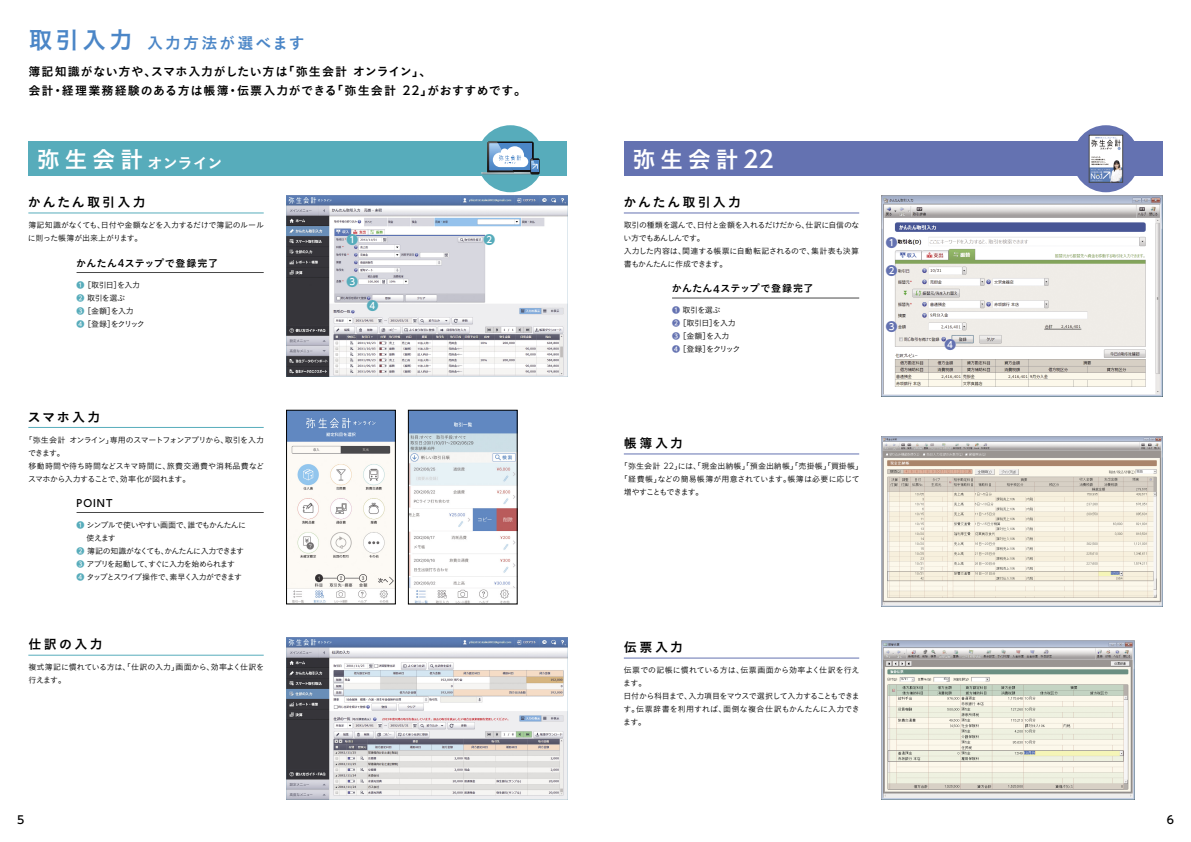
<style>
.page{position:relative;width:1191px;height:842px;background:#fff}
.page>*{position:absolute;margin:0;border:0;box-sizing:border-box;transform-origin:0 0}
.t1{font:23.1px "Koburina Go Std W6";color:#fff}
.t2{font:16px "Koburina Go Std W6";letter-spacing:.12em;color:#4b86c7}
.t3{font:15.4px "Koburina Go Std W6";letter-spacing:-.025em;color:#fff}
.t4{font:13px "Koburina Go Std W6";letter-spacing:.175em;color:#000}
.t5{font:12px/19px "Koburina Go Std W6";letter-spacing:.07em;color:#000}
.t6{font:500 11.7px "UD Shin Go Pro";color:#6472b1}
.t7{font:500 11.7px "UD Shin Go Pro";color:#57acbb}
.t8{font:500 11px "UD Shin Go Pro";color:#000}
.t9{font:10px "Koburina Go Std W6";letter-spacing:.04em;color:#000}
.t10{font:500 10px "UD Shin Go Pro";letter-spacing:.105em;color:#000}
.t11{font:8px/13px "Koburina Go Std W3";letter-spacing:-.045em;color:#000}
.t12{font:8px/13px "Koburina Go Std W3";letter-spacing:-.015em;color:#000}
.t13{font:8px/13px "Koburina Go Std W3";letter-spacing:-.065em;color:#000}
.t14{font:8px "Koburina Go Std W3";letter-spacing:-.09em;color:#000}
.t15{font:8px "Koburina Go Std W3";letter-spacing:.02em;color:#000}
.t16{font:8px "Koburina Go Std W3";letter-spacing:.005em;color:#000}
.t17{font:8px "Koburina Go Std W3";letter-spacing:-.125em;color:#000}
.t18{font:8px "Koburina Go Std W3";letter-spacing:-.11em;color:#000}
.t19{font:8px "Koburina Go Std W3";letter-spacing:-.115em;color:#000}
.s1{font-size:24px}
.s2{font-family:"UD Shin Go Pro";font-weight:500}
.s3{font-size:23.1px}
.s4{font-family:"Koburina Go Std W6";font-weight:400;color:#fff}
.s5{font-family:"UD Shin Go Pro";font-weight:500;color:#57acbb}
.s6{font-family:"UD Shin Go Pro";font-weight:500;color:#6472b1}
.s7{font-family:"UD Shin Go Pro";font-weight:300}
</style>
<div class="page">
<div style="left:28px;top:142px;width:539px;height:34px;background:#57acbb"></div>
<div style="left:624px;top:142px;width:538px;height:34px;background:#6472b1"></div>
<img style="left:286px;top:638px;width:281px;height:161px">
<img style="left:286px;top:196px;width:281px;height:180px">
<hr style="left:28px;top:213px;width:236px;height:1px;background:#57acbb">
<hr style="left:624px;top:213px;width:235px;height:1px;background:#6472b1">
<hr style="left:624px;top:454px;width:235px;height:1px;background:#6472b1">
<hr style="left:624px;top:658px;width:235px;height:1px;background:#6472b1">
<hr style="left:28px;top:655px;width:236px;height:1px;background:#57acbb">
<hr style="left:28px;top:427px;width:236px;height:1px;background:#57acbb">
<hr style="left:77px;top:272px;width:187px;height:1px;background:#484848">
<hr style="left:672px;top:298px;width:187px;height:1px;background:#484848">
<hr style="left:77px;top:512px;width:187px;height:1px;background:#484848">
<img style="left:410px;top:412px;width:105px;height:190px">
<img style="left:288px;top:412px;width:105px;height:190px">
<img style="left:882px;top:196px;width:280px;height:200px">
<img style="left:882px;top:437px;width:280px;height:169px">
<img style="left:882px;top:641px;width:252px;height:158px">
<div style="left:477px;top:125px;width:67px;height:67px;background:#57acbb;border-radius:50%"></div>
<svg style="left:481px;top:141px;width:58px;height:34px;background:#81a4bc"></svg>
<div style="left:1072px;top:125px;width:67px;height:67px;background:#6472b1;border-radius:50%"></div>
<div style="left:286px;top:410px;width:109px;height:194px;border:1px solid #000"></div>
<div style="left:408px;top:410px;width:109px;height:194px;border:1px solid #000"></div>
<img style="left:1091px;top:137px;width:29px;height:43px">
<div style="left:1089px;top:135px;width:33px;height:47px;border:1px solid #484848"></div>
<h2 class="t2" style="left:28px;top:31px;width:278px"><span class="s1">取引入力</span> 入力方法が選べます</h2>
<h3 class="t5" style="left:28px;top:62px;width:499px">簿記知識がない方や、スマホ入力がしたい方は「弥生会計オンライン」、<br>会計・経理業務経験のある方は帳簿・伝票入力ができる「弥生会計 <span class="s2">22</span>」がおすすめです。</h3>
<h3 class="t3" style="left:37px;top:151px;width:187px"><span class="s3">弥生会計</span>オンライン</h3>
<h1 class="t1" style="left:632px;top:141px;width:143px">弥生会計<span class="s2">22</span></h1>
<h3 class="t4" style="left:28px;top:192px;width:119px">かんたん取引入力</h3>
<h3 class="t4" style="left:623px;top:192px;width:119px">かんたん取引入力</h3>
<p class="t11" style="left:28px;top:219px;width:237px">簿記知識がなくても、日付や金額などを入力するだけで簿記のルールに則った帳簿が出来上がります。</p>
<p class="t11" style="left:623px;top:219px;width:238px">取引の種類を選んで、日付と金額を入れるだけだから、仕訳に自信のない方でもあんしんです。<br>入力した内容は、関連する帳票に自動転記されるので、集計表も決算書もかんたんに作成できます。</p>
<h3 class="t7" style="left:346px;top:231px;width:13px">❶<span class="s4">●</span></h3>
<h3 class="t7" style="left:483px;top:231px;width:13px">❷<span class="s4">●</span></h3>
<h3 class="t7" style="left:346px;top:272px;width:13px">❸<span class="s4">●</span></h3>
<h3 class="t7" style="left:367px;top:296px;width:13px">❹<span class="s4">●</span></h3>
<p class="t9" style="left:76px;top:255px;width:143px">かんたん<span class="s2">4</span>ステップで登録完了</p>
<p class="t13" style="left:77px;top:278px;width:70px"><span class="s5">❶</span>［取引日］を入力<br><span class="s5">❷</span> 取引を選ぶ<br><span class="s5">❸</span>［金額］を入力<br><span class="s5">❹</span>［登録］をクリック</p>
<p class="t9" style="left:671px;top:281px;width:143px">かんたん<span class="s2">4</span>ステップで登録完了</p>
<p class="t13" style="left:672px;top:304px;width:70px"><span class="s6">❶</span> 取引を選ぶ<br><span class="s6">❷</span>［取引日］を入力<br><span class="s6">❸</span>［金額］を入力<br><span class="s6">❹</span>［登録］をクリック</p>
<h3 class="t4" style="left:28px;top:407px;width:74px">スマホ入力</h3>
<p class="t11" style="left:28px;top:433px;width:237px;text-indent:-4px">「弥生会計オンライン」専用のスマートフォンアプリから、取引を入力できます。<br>移動時間や待ち時間などスキマ時間に、旅費交通費や消耗品費などスマホから入力することで、効率化が図れます。</p>
<p class="t10" style="left:77px;top:495px;width:37px">POINT</p>
<p class="t14" style="left:77px;top:519px;width:171px"><span class="s5">❶</span> シンプルで使いやすい画面で、誰でもかんたんに</p>
<p class="t11" style="left:87px;top:531px;width:31px">使えます</p>
<p class="t14" style="left:77px;top:545px;width:169px"><span class="s5">❷</span> 簿記の知識がなくても、かんたんに入力できます</p>
<p class="t18" style="left:77px;top:558px;width:160px"><span class="s5">❸</span> アプリを起動して、すぐに入力を始められます</p>
<p class="t17" style="left:77px;top:571px;width:167px"><span class="s5">❹</span> タップとスワイプ操作で、素早く入力ができます</p>
<h3 class="t4" style="left:624px;top:433px;width:61px">帳簿入力</h3>
<p class="t15" style="left:620px;top:460px;width:245px">「弥生会計 <span class="s7">22</span>」には、「現金出納帳」「預金出納帳」「売掛帳」「買掛帳」</p>
<p class="t16" style="left:620px;top:473px;width:241px">「経費帳」などの簡易帳簿が用意されています。帳簿は必要に応じて</p>
<p class="t19" style="left:624px;top:486px;width:81px">増やすこともできます。</p>
<h3 class="t4" style="left:28px;top:634px;width:76px">仕訳の入力</h3>
<h3 class="t4" style="left:624px;top:637px;width:61px">伝票入力</h3>
<p class="t12" style="left:28px;top:661px;width:237px">複式簿記に慣れている方は、「仕訳の入力」画面から、効率よく仕訳を行えます。</p>
<p class="t12" style="left:623px;top:664px;width:238px">伝票での記帳に慣れている方は、伝票画面から効率よく仕訳を行えます。<br>日付から科目まで、入力項目をマウスで選択して入力することもできます。伝票辞書を利用すれば、面倒な複合仕訳もかんたんに入力できます。</p>
<h3 class="t6" style="left:886px;top:233px;width:13px">❶<span class="s4">●</span></h3>
<h3 class="t6" style="left:886px;top:261px;width:13px">❷<span class="s4">●</span></h3>
<h3 class="t6" style="left:886px;top:317px;width:13px">❸<span class="s4">●</span></h3>
<h3 class="t6" style="left:944px;top:335px;width:13px">❹<span class="s4">●</span></h3>
<h3 class="t8" style="left:17px;top:811px;width:9px">5</h3>
<h3 class="t8" style="left:1166px;top:811px;width:9px">6</h3>
</div>
